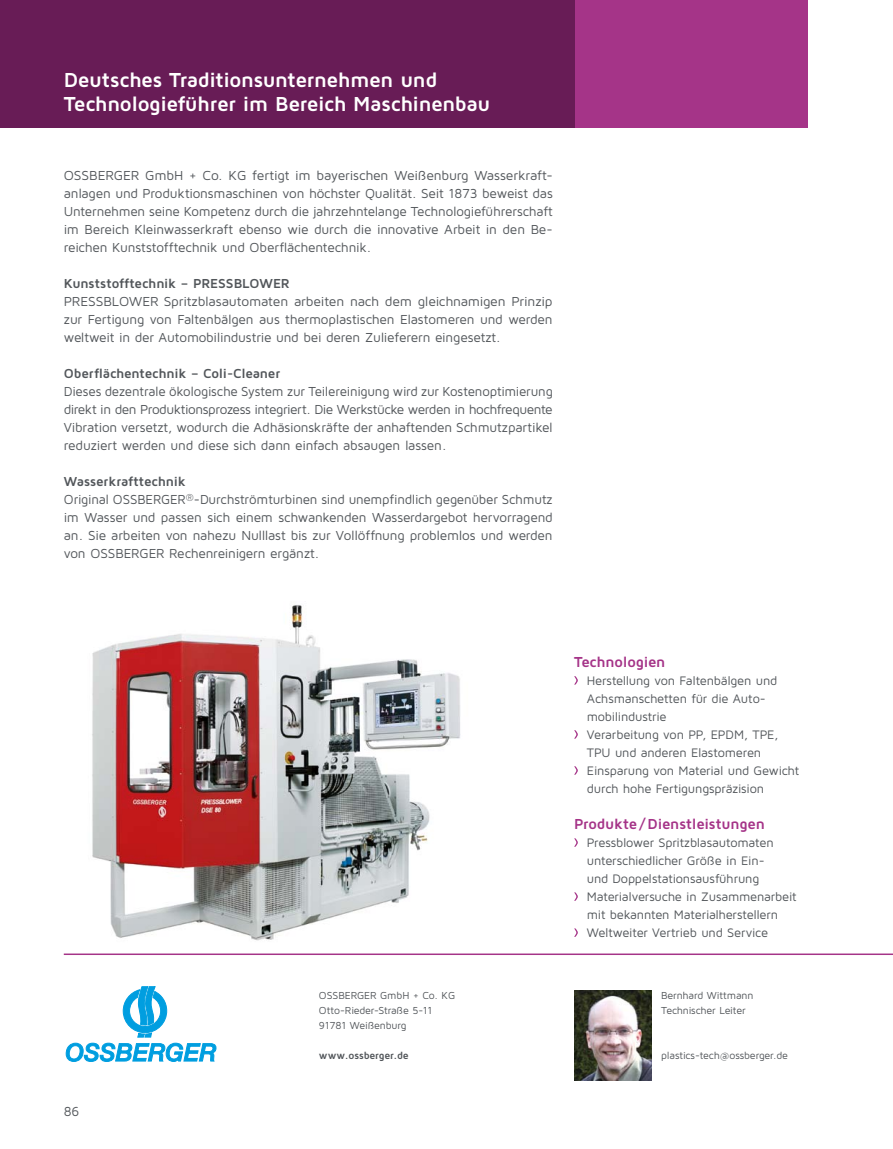
<style>
.page{position:relative;width:893px;height:1149px;background:#fff}
.page>*{position:absolute;margin:0;border:0;box-sizing:border-box;transform-origin:0 0}
.t1{font:700 21px/24px "Maven Pro";letter-spacing:-.02em;color:#fff}
.t2{font:700 15px "Maven Pro";letter-spacing:-.01em;color:#a53488}
.t3{font:13.5px/18px "Maven Pro";letter-spacing:-.015em;color:#52565a;text-align:justify}
.t4{font:700 13.5px "Maven Pro";letter-spacing:-.01em;color:#52565a}
.t5{font:12.75px/18px "Maven Pro";letter-spacing:-.015em;color:#52565a}
.t6{font:10.5px/15px "Maven Pro";letter-spacing:-.01em;color:#52565a}
.t7{font:700 10.5px "Maven Pro";letter-spacing:-.015em;color:#52565a}
.s1{font-weight:700}
</style>
<div class="page">
<div style="left:572px;top:0;width:236px;height:128px;background:#a53488"></div>
<div style="left:0;top:0;width:574px;height:128px;background:#681c56"></div>
<hr style="left:64px;top:953px;width:829px;height:1px;background:#a53488">
<img style="left:92px;top:605px;width:369px;height:336px">
<svg style="left:574px;top:676px;width:4px;height:8px"></svg>
<svg style="left:574px;top:730px;width:4px;height:8px"></svg>
<svg style="left:574px;top:766px;width:4px;height:8px"></svg>
<svg style="left:574px;top:838px;width:4px;height:8px"></svg>
<svg style="left:574px;top:892px;width:4px;height:8px"></svg>
<svg style="left:574px;top:928px;width:4px;height:8px"></svg>
<img style="left:574px;top:990px;width:78px;height:90px">
<svg style="left:65px;top:1046px;width:152px;height:16px"></svg>
<svg style="left:66px;top:986px;width:150px;height:75px"></svg>
<h1 class="t1" style="left:64px;top:67px;width:428px">Deutsches Traditionsunternehmen und<br>Technologieführer im Bereich Maschinenbau</h1>
<p class="t3" style="left:64px;top:166px;width:491px">OSSBERGER GmbH + Co. KG fertigt im bayerischen Weißenburg Wasserkraft&shy;anlagen und Produktionsmaschinen von höchster Qualität. Seit 1873 beweist das Unternehmen seine Kompetenz durch die jahrzehntelange Technologieführerschaft im Bereich Kleinwasserkraft ebenso wie durch die innovative Arbeit in den Be&shy;reichen Kunststofftechnik und Oberflächentechnik.</p>
<p class="t4" style="left:64px;top:275px;width:228px">Kunststofftechnik – PRESSBLOWER</p>
<p class="t3" style="left:64px;top:292px;width:490px">PRESSBLOWER Spritzblasautomaten arbeiten nach dem gleichnamigen Prinzip zur Fertigung von Faltenbälgen aus thermoplastischen Elastomeren und werden weltweit in der Automobilindustrie und bei deren Zulieferern eingesetzt.</p>
<p class="t4" style="left:64px;top:365px;width:218px">Oberflächentechnik – Coli-Cleaner</p>
<p class="t3" style="left:64px;top:382px;width:490px">Dieses dezentrale ökologische System zur Teilereinigung wird zur Kostenoptimierung direkt in den Produktionsprozess integriert. Die Werkstücke werden in hochfrequente Vibration versetzt, wodurch die Adhäsionskräfte der anhaftenden Schmutzpartikel reduziert werden und diese sich dann einfach absaugen lassen.</p>
<p class="t3" style="left:64px;top:472px;width:490px;text-align:left"><span class="s1">Wasserkrafttechnik<br></span>Original OSSBERGER<sup>®</sup>-Durchströmturbinen sind unempfindlich gegenüber Schmutz im Wasser und passen sich einem schwankenden Wasserdargebot hervorragend an. Sie arbeiten von nahezu Nulllast bis zur Vollöffnung problemlos und werden von OSSBERGER Rechenreinigern ergänzt.</p>
<p class="t3" style="left:64px;top:1101px;width:17px">86</p>
<p class="t6" style="left:319px;top:987px;width:138px">OSSBERGER GmbH + Co. KG<br>Otto-Rieder-Straße 5-11<br>91781 Weißenburg</p>
<p class="t7" style="left:319px;top:1048px;width:91px">www.ossberger.de</p>
<p class="t2" style="left:574px;top:651px;width:93px">Technologien</p>
<p class="t5" style="left:587px;top:670px;width:214px">Herstellung von Faltenbälgen und<br>Achsmanschetten für die Auto&shy;mobilindustrie<br>Verarbeitung von PP, EPDM, TPE,<br>TPU und anderen Elastomeren<br>Einsparung von Material und Gewicht durch hohe Fertigungspräzision</p>
<p class="t2" style="left:574px;top:813px;width:192px">Produkte/Dienstleistungen</p>
<p class="t5" style="left:587px;top:832px;width:211px">Pressblower Spritzblasautomaten unterschiedlicher Größe in Ein-<br>und Doppelstationsausführung Materialversuche in Zusammenarbeit mit bekannten Materialherstellern Weltweiter Vertrieb und Service</p>
<p class="t6" style="left:661px;top:987px;width:94px">Bernhard Wittmann<br>Technischer Leiter</p>
<p class="t6" style="left:661px;top:1047px;width:128px">plastics-tech@ossberger.de</p>
</div>
